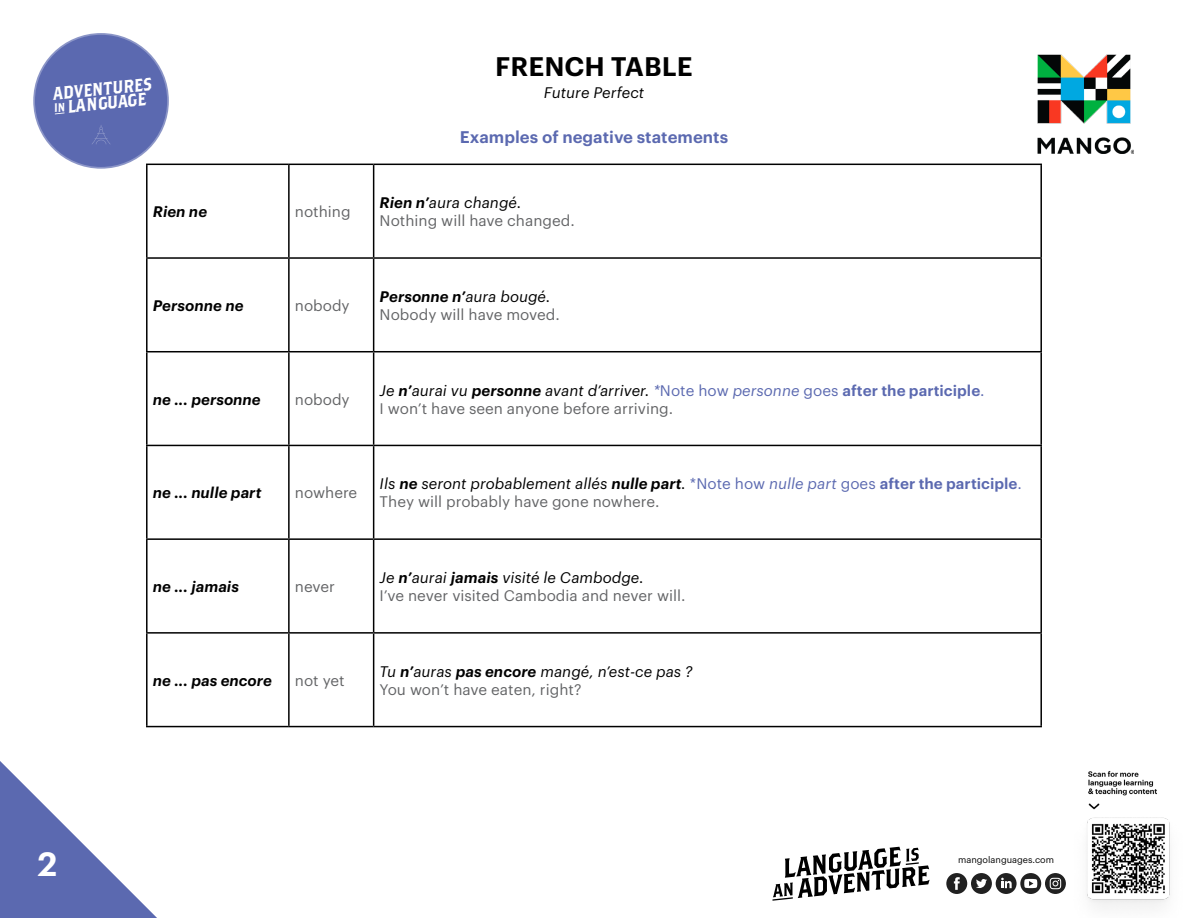
<style>
.page{position:relative;width:1188px;height:918px;background:#fff}
.page>*{position:absolute;margin:0;border:0;box-sizing:border-box;transform-origin:0 0}
.t1{font:600 33px "Graphik LCG";color:#fff}
.t2{font:600 26.25px "Graphik LCG";color:#000}
.t3{font:17.85px/14.4px "Brothers OT";color:#fff;scale:.91 1}
.t4{font:600 16.5px "Graphik LCG";color:#5b69b0}
.t5{font:15px/18px "Graphik LCG";color:#636466}
.t6{font:italic 15px/18px "Graphik LCG";color:#000}
.t7{font:italic 600 15px "Graphik LCG";color:#000}
.t8{font:9px "Graphik LCG";color:#000}
.s1{font-size:12px}
.s2{font-weight:600;font-style:italic;color:#000}
.s3{font-style:italic;color:#000}
.s4{font-style:italic;color:#5b69b0}
.s5{color:#5b69b0}
.s6{font-weight:600;color:#5b69b0}
.s7{font-weight:600}
.s8{font-style:normal;color:#636466}
</style>
<div class="page">
<div style="left:33px;top:33px;width:136px;height:136px;background:#5b69b0;border-radius:50%"></div>
<svg style="left:55px;top:112px;width:10px;height:2px"></svg>
<div style="left:32px;top:31px;width:139px;height:139px;border:3px solid #fff;border-radius:50%"></div>
<svg style="left:92px;top:125px;width:18px;height:19px"></svg>
<img style="left:1038px;top:54px;width:96px;height:100px">
<hr style="left:146px;top:164px;width:143px;height:1px;background:#000">
<hr style="left:146px;top:165px;width:2px;height:92px;background:#000">
<hr style="left:289px;top:164px;width:85px;height:1px;background:#000">
<hr style="left:288px;top:165px;width:2px;height:92px;background:#000">
<hr style="left:374px;top:164px;width:668px;height:1px;background:#000">
<hr style="left:373px;top:165px;width:1px;height:92px;background:#000">
<hr style="left:1040px;top:165px;width:2px;height:92px;background:#000">
<hr style="left:146px;top:257px;width:143px;height:2px;background:#000">
<hr style="left:146px;top:259px;width:2px;height:92px;background:#000">
<hr style="left:289px;top:257px;width:85px;height:2px;background:#000">
<hr style="left:288px;top:259px;width:2px;height:92px;background:#000">
<hr style="left:374px;top:257px;width:668px;height:2px;background:#000">
<hr style="left:373px;top:259px;width:1px;height:92px;background:#000">
<hr style="left:1040px;top:259px;width:2px;height:92px;background:#000">
<hr style="left:146px;top:351px;width:143px;height:1px;background:#000">
<hr style="left:146px;top:352px;width:2px;height:93px;background:#000">
<hr style="left:289px;top:351px;width:85px;height:1px;background:#000">
<hr style="left:288px;top:352px;width:2px;height:93px;background:#000">
<hr style="left:374px;top:351px;width:668px;height:1px;background:#000">
<hr style="left:373px;top:352px;width:1px;height:93px;background:#000">
<hr style="left:1040px;top:352px;width:2px;height:93px;background:#000">
<hr style="left:146px;top:445px;width:143px;height:1px;background:#000">
<hr style="left:146px;top:446px;width:2px;height:92px;background:#000">
<hr style="left:289px;top:445px;width:85px;height:1px;background:#000">
<hr style="left:288px;top:446px;width:2px;height:92px;background:#000">
<hr style="left:374px;top:445px;width:668px;height:1px;background:#000">
<hr style="left:373px;top:446px;width:1px;height:92px;background:#000">
<hr style="left:1040px;top:446px;width:2px;height:92px;background:#000">
<hr style="left:146px;top:538px;width:143px;height:2px;background:#000">
<hr style="left:146px;top:540px;width:2px;height:92px;background:#000">
<hr style="left:289px;top:538px;width:85px;height:2px;background:#000">
<hr style="left:288px;top:540px;width:2px;height:92px;background:#000">
<hr style="left:374px;top:538px;width:668px;height:2px;background:#000">
<hr style="left:373px;top:540px;width:1px;height:92px;background:#000">
<hr style="left:1040px;top:540px;width:2px;height:92px;background:#000">
<hr style="left:146px;top:632px;width:143px;height:2px;background:#000">
<hr style="left:146px;top:634px;width:2px;height:92px;background:#000">
<hr style="left:289px;top:632px;width:85px;height:2px;background:#000">
<hr style="left:288px;top:634px;width:2px;height:92px;background:#000">
<hr style="left:374px;top:632px;width:668px;height:2px;background:#000">
<hr style="left:373px;top:634px;width:1px;height:92px;background:#000">
<hr style="left:1040px;top:634px;width:2px;height:92px;background:#000">
<hr style="left:146px;top:726px;width:143px;height:1px;background:#000">
<hr style="left:289px;top:726px;width:85px;height:1px;background:#000">
<hr style="left:374px;top:726px;width:668px;height:1px;background:#000">
<svg style="left:0;top:761px;width:157px;height:157px"></svg>
<svg style="left:773px;top:847px;width:157px;height:54px"></svg>
<div style="left:1020px;top:873px;width:21px;height:21px;background:#212121;border-radius:10px"></div>
<svg style="left:1024px;top:879px;width:13px;height:9px"></svg>
<div style="left:971px;top:873px;width:21px;height:21px;background:#212121;border-radius:10px"></div>
<svg style="left:976px;top:879px;width:11px;height:9px"></svg>
<div style="left:996px;top:873px;width:21px;height:21px;background:#212121;border-radius:10px"></div>
<svg style="left:1001px;top:878px;width:11px;height:10px"></svg>
<div style="left:946px;top:873px;width:21px;height:21px;background:#212121;border-radius:10px"></div>
<svg style="left:954px;top:877px;width:6px;height:13px"></svg>
<svg style="left:1045px;top:873px;width:21px;height:21px"></svg>
<svg style="left:1050px;top:878px;width:11px;height:11px"></svg>
<img style="left:1086px;top:771px;width:84px;height:137px">
<p class="t3" style="left:52px;top:88px;width:111px;rotate:-6deg">ADVENTURES<br><span class="s1">IN</span> LANGUAGE</p>
<p class="t2" style="left:495px;top:46px;width:199px">FRENCH TABLE</p>
<p class="t6" style="left:544px;top:83px;width:102px">Future Perfect</p>
<p class="t4" style="left:460px;top:124px;width:270px">Examples of negative statements</p>
<p class="t7" style="left:153px;top:200px;width:56px">Rien ne</p>
<p class="t5" style="left:295px;top:202px;width:57px">nothing</p>
<p class="t5" style="left:380px;top:193px;width:197px"><span class="s2">Rien n’</span><span class="s3">aura changé.<br></span>Nothing will have changed.</p>
<p class="t7" style="left:153px;top:294px;width:92px">Personne ne</p>
<p class="t5" style="left:295px;top:295px;width:56px">nobody</p>
<p class="t5" style="left:380px;top:286px;width:182px"><span class="s2">Personne n’</span><span class="s3">aura bougé.<br></span>Nobody will have moved.</p>
<p class="t7" style="left:153px;top:388px;width:110px">ne ... personne</p>
<p class="t5" style="left:295px;top:389px;width:56px">nobody</p>
<p class="t5" style="left:380px;top:380px;width:607px"><span class="s3">Je</span> <span class="s2">n’</span><span class="s3">aurai vu</span> <span class="s2">personne</span> <span class="s3">avant d’arriver.</span> <span class="s4">*</span><span class="s5">Note how</span> <span class="s4">personne</span> <span class="s5">goes</span> <span class="s6">after the participle</span><span class="s5">.<br></span>I won’t have seen anyone before arriving.</p>
<p class="t7" style="left:153px;top:482px;width:110px">ne ... nulle part</p>
<p class="t5" style="left:295px;top:483px;width:64px">nowhere</p>
<p class="t5" style="left:380px;top:474px;width:644px"><span class="s3">Ils</span> <span class="s2">ne</span> <span class="s3">seront probablement allés</span> <span class="s2">nulle part</span><span class="s3">.</span> <span class="s5">*Note how</span> <span class="s4">nulle part</span> <span class="s5">goes</span> <span class="s6">after the participle</span><span class="s5">.<br></span>They will probably have gone nowhere.</p>
<p class="t7" style="left:153px;top:575px;width:88px">ne ... jamais</p>
<p class="t5" style="left:295px;top:576px;width:42px">never</p>
<p class="t5" style="left:380px;top:567px;width:307px"><span class="s3">Je</span> <span class="s2">n’</span><span class="s3">aurai</span> <span class="s2">jamais</span> <span class="s3">visité le Cambodge.<br></span>I’ve never visited Cambodia and never will.</p>
<p class="t7" style="left:153px;top:669px;width:121px">ne ... pas encore</p>
<p class="t5" style="left:295px;top:670px;width:51px">not yet</p>
<p class="t6" style="left:380px;top:661px;width:315px">Tu <span class="s7">n’</span>auras <span class="s7">pas encore</span> mangé, n’est-ce pas ?<br><span class="s8">You won’t have eaten, right?</span></p>
<p class="t1" style="left:37px;top:839px;width:21px">2</p>
<p class="t8" style="left:958px;top:853px;width:98px">mangolanguages.com</p>
</div>
